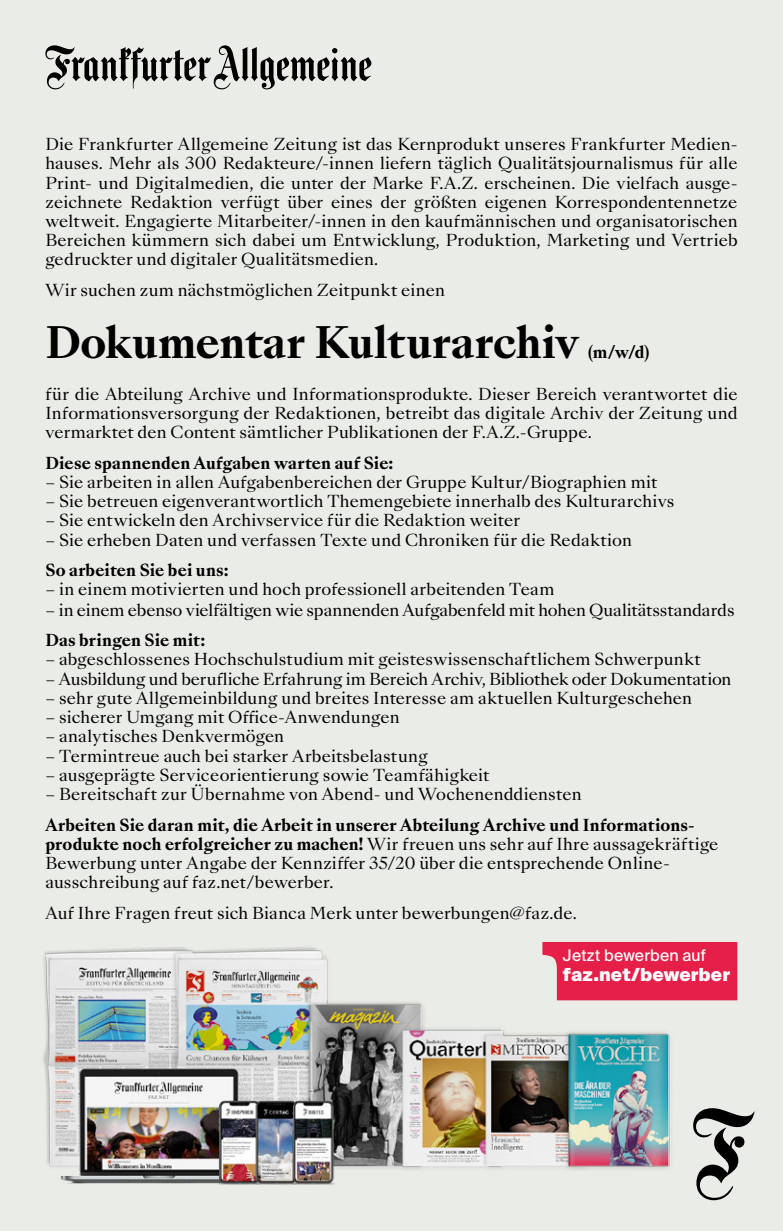
<style>
.page{position:relative;width:783px;height:1231px;background:#fff}
.page>*{position:absolute;margin:0;border:0;box-sizing:border-box;transform-origin:0 0}
.t1{font:700 42px "Sang Bleu Kingdom";letter-spacing:-.005em;color:#000}
.t2{font:900 18px "Suisse Intl";letter-spacing:.005em;color:#fff}
.t3{font:16px/19.2px "Sang Bleu Kingdom";letter-spacing:.005em;color:#000;text-align:justify}
.t4{font:700 16px "Sang Bleu Kingdom";letter-spacing:.005em;color:#000}
.t5{font:16px "Sang Bleu Kingdom";letter-spacing:-.015em;color:#000}
.t6{font:16px "Suisse Intl";letter-spacing:.01em;color:#fff}
.s1{font-weight:700}
</style>
<div class="page">
<div style="left:0;top:0;width:782px;height:1230px;background:#eaece7"></div>
<svg style="left:45px;top:45px;width:326px;height:44px"></svg>
<svg style="left:693px;top:1108px;width:61px;height:91px"></svg>
<div style="left:693px;top:942px;width:44px;height:58px;background:#e61f48"></div>
<img style="left:43px;top:942px;width:650px;height:243px">
<p class="t3" style="left:45px;top:135px;width:693px">Die Frankfurter Allgemeine Zeitung ist das Kernprodukt unseres Frankfurter Medien&shy;hauses. Mehr als 300 Redakteure/-innen liefern täglich Qualitätsjournalismus für alle Print- und Digitalmedien, die unter der Marke F.A.Z. erscheinen. Die vielfach ausge&shy;zeichnete Redaktion verfügt über eines der größten eigenen Korrespondentennetze weltweit. Engagierte Mitarbeiter/-innen in den kaufmännischen und organisatorischen Bereichen kümmern sich dabei um Entwicklung, Produktion, Marketing und Vertrieb gedruckter und digitaler Qualitätsmedien.</p>
<p class="t3" style="left:45px;top:281px;width:401px">Wir suchen zum nächstmöglichen Zeitpunkt einen</p>
<h1 class="t1" style="left:45px;top:312px;width:534px">Dokumentar Kulturarchiv</h1>
<p class="t4" style="left:588px;top:340px;width:63px">(m/w/d)</p>
<p class="t3" style="left:45px;top:385px;width:693px">für die Abteilung Archive und Informationsprodukte. Dieser Bereich verantwortet die Informationsversorgung der Redaktionen, betreibt das digitale Archiv der Zeitung und vermarktet den Content sämtlicher Publikationen der F.A.Z.-Gruppe.</p>
<p class="t4" style="left:45px;top:451px;width:349px">Diese spannenden Aufgaben warten auf Sie:</p>
<p class="t3" style="left:45px;top:473px;width:613px">– Sie arbeiten in allen Aufgabenbereichen der Gruppe Kultur/Biographien mit</p>
<p class="t3" style="left:45px;top:492px;width:630px">– Sie betreuen eigenverantwortlich Themengebiete innerhalb des Kulturarchivs</p>
<p class="t3" style="left:45px;top:511px;width:476px">– Sie entwickeln den Archivservice für die Redaktion weiter</p>
<p class="t3" style="left:45px;top:530px;width:588px">– Sie erheben Daten und verfassen Texte und Chroniken für die Redaktion</p>
<p class="t4" style="left:45px;top:558px;width:185px">So arbeiten Sie bei uns:</p>
<p class="t3" style="left:45px;top:580px;width:510px">– in einem motivierten und hoch professionell arbeitenden Team</p>
<p class="t3" style="left:45px;top:600px;width:690px">– in einem ebenso vielfältigen wie spannenden Aufgabenfeld mit hohen Qualitätsstandards</p>
<p class="t4" style="left:45px;top:629px;width:161px">Das bringen Sie mit:</p>
<p class="t3" style="left:45px;top:650px;width:656px">– abgeschlossenes Hochschulstudium mit geisteswissenschaftlichem Schwerpunkt</p>
<p class="t5" style="left:45px;top:667px;width:687px">– Ausbildung und berufliche Erfahrung im Bereich Archiv, Bibliothek oder Dokumentation</p>
<p class="t3" style="left:45px;top:689px;width:648px">– sehr gute Allgemeinbildung und breites Interesse am aktuellen Kulturgeschehen</p>
<p class="t3" style="left:45px;top:708px;width:356px">– sicherer Umgang mit Office-Anwendungen</p>
<p class="t3" style="left:45px;top:727px;width:240px">– analytisches Denkvermögen</p>
<p class="t3" style="left:45px;top:746px;width:384px">– Termintreue auch bei starker Arbeitsbelastung</p>
<p class="t3" style="left:45px;top:765px;width:445px">– ausgeprägte Serviceorientierung sowie Teamfähigkeit</p>
<p class="t3" style="left:45px;top:785px;width:537px">– Bereitschaft zur Übernahme von Abend- und Wochenenddiensten</p>
<p class="t3" style="left:45px;top:815px;width:674px;text-align:left"><span class="s1">Arbeiten Sie daran mit, die Arbeit in unserer Abteilung Archive und Informations&shy;produkte noch erfolgreicher zu machen!</span> Wir freuen uns sehr auf Ihre aussagekräftige Bewerbung unter Angabe der Kennziffer 35/20 über die entsprechende Online&shy;ausschreibung auf faz.net/bewerber.</p>
<p class="t3" style="left:45px;top:903px;width:533px">Auf Ihre Fragen freut sich Bianca Merk unter bewerbungen@faz.de.</p>
<p class="t6" style="left:562px;top:945px;width:144px">Jetzt bewerben auf</p>
<p class="t2" style="left:562px;top:963px;width:169px">faz.net/bewerber</p>
</div>
